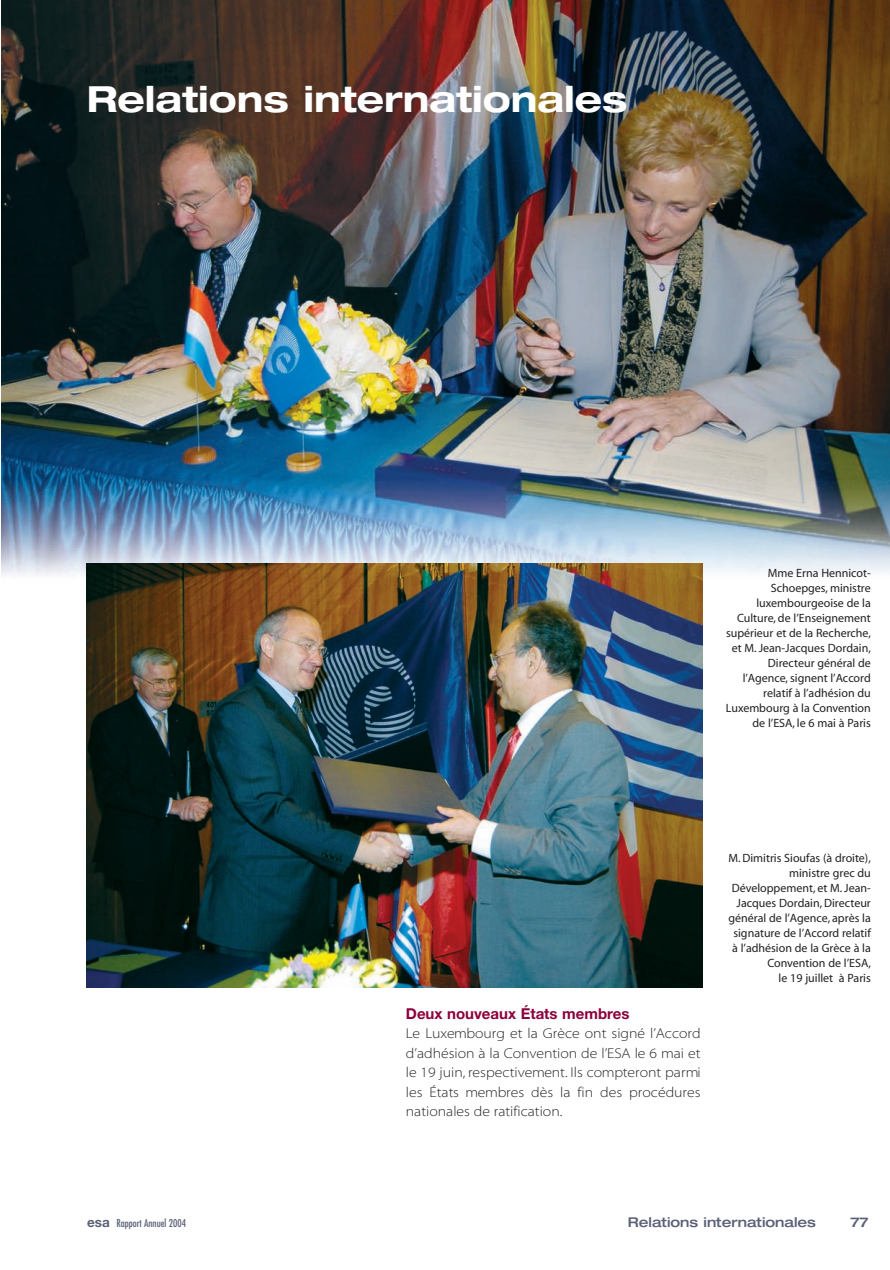
<style>
.page{position:relative;width:890px;height:1270px;background:#fff}
.page>*{position:absolute;margin:0;border:0;box-sizing:border-box;transform-origin:0 0}
.t1{font:700 expanded 36px "Helvetica Neue";color:#fff}
.t2{font:700 15px "Helvetica Neue";color:#8b003d}
.t3{font:14.25px/19.5px "Myriad MM 215 700";color:#231f20;text-align:justify}
.t4{font:500 expanded 13.5px "Helvetica Neue";color:#596176}
.t5{font:12px/15px "Myriad MM 400 600";color:#231f20;text-align:right}
.t6{font:condensed 10.5px "Futura";color:#596176}
.s1{font-family:"Helvetica Neue";font-weight:700;font-stretch:normal;font-size:13.5px}
</style>
<div class="page">
<img style="left:1px;top:0;width:888px;height:988px">
<h1 class="t1" style="left:87px;top:85px;width:542px">Relations internationales</h1>
<p class="t5" style="left:726px;top:566px;width:146px">Mme Erna Hennicot-<br>Schoepges, ministre luxembourgeoise de la<br>Culture, de l’Enseignement supérieur et de la Recherche, et M. Jean-Jacques Dordain,<br>Directeur général de l’Agence, signent l’Accord relatif à l’adhésion du<br>Luxembourg à la Convention de l’ESA, le 6 mai à Paris</p>
<p class="t2" style="left:406px;top:1007px;width:225px">Deux nouveaux États membres</p>
<p class="t3" style="left:406px;top:1024px;width:296px">Le Luxembourg et la Grèce ont signé l’Accord d’adhésion à la Convention de l’ESA le 6 mai et le 19 juin, respectivement. Ils compteront parmi les États membres dès la fin des procédures nationales de ratification.</p>
<p class="t5" style="left:728px;top:851px;width:144px">M. Dimitris Sioufas (à droite), ministre grec du<br>Développement, et M. Jean-<br>Jacques Dordain, Directeur général de l’Agence, après la signature de l’Accord relatif à l’adhésion de la Grèce à la<br>Convention de l’ESA,<br>le 19 juillet à Paris</p>
<p class="t6" style="left:87px;top:1218px;width:100px"><span class="s1">esa</span> Rapport Annuel 2004</p>
<p class="t4" style="left:627px;top:1216px;width:190px">Relations internationales</p>
<p class="t4" style="left:850px;top:1216px;width:20px">77</p>
</div>
